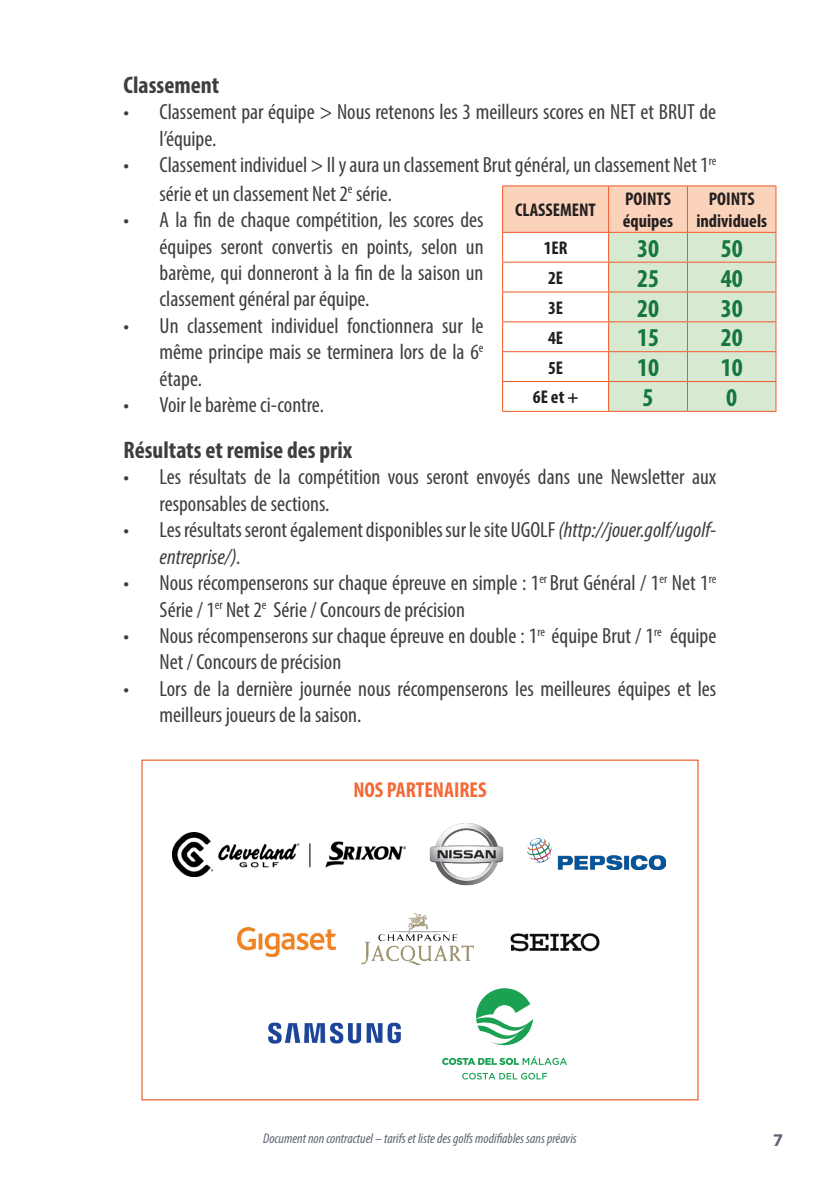
<style>
.page{position:relative;width:840px;height:1191px;background:#fff}
.page>*{position:absolute;margin:0;border:0;box-sizing:border-box;transform-origin:0 0}
.t1{font:700 condensed 25.8px "Myriad Pro";color:#15773e}
.t2{font:700 condensed 24px "Myriad Pro";color:#3e3e3f}
.t3{font:condensed 22px/26.4px "Myriad Pro";color:#3e3e3f}
.t4{font:700 condensed 21.6px "Myriad Pro";color:#f26a37}
.t5{font:700 condensed 18.4px/22.2px "Myriad Pro";color:#231f20}
.t6{font:700 18px "Myriad Pro";color:#5e6473}
.t7{font:italic condensed 14px "Myriad Pro";color:#5e6473}
.s1{font-style:italic}
</style>
<div class="page">
<hr style="left:502px;top:185px;width:106px;height:1px;background:#f15929">
<hr style="left:608px;top:185px;width:79px;height:1px;background:#f15929">
<hr style="left:687px;top:185px;width:89px;height:1px;background:#f15929">
<svg style="left:502px;top:186px;width:274px;height:225px"></svg>
<hr style="left:608px;top:381px;width:79px;height:1px;background:#f15929">
<hr style="left:687px;top:381px;width:89px;height:1px;background:#f15929">
<hr style="left:502px;top:411px;width:106px;height:1px;background:#f15929">
<hr style="left:608px;top:411px;width:79px;height:1px;background:#f15929">
<hr style="left:687px;top:411px;width:89px;height:1px;background:#f15929">
<img style="left:172px;top:832px;width:233px;height:44px">
<img style="left:527px;top:838px;width:137px;height:32px">
<img style="left:237px;top:928px;width:98px;height:28px">
<img style="left:361px;top:913px;width:111px;height:51px">
<img style="left:510px;top:933px;width:90px;height:19px">
<img style="left:268px;top:1022px;width:133px;height:22px">
<img style="left:429px;top:823px;width:75px;height:63px">
<svg style="left:442px;top:1056px;width:124px;height:9px"></svg>
<svg style="left:476px;top:988px;width:56px;height:58px"></svg>
<svg style="left:462px;top:1072px;width:84px;height:7px"></svg>
<p class="t2" style="left:123px;top:70px;width:97px">Classement</p>
<p class="t3" style="left:159px;top:98px;width:558px;text-indent:-36px">• Classement par équipe &gt; Nous retenons les 3 meilleurs scores en NET et BRUT de l’équipe.</p>
<p class="t3" style="left:159px;top:150px;width:558px;line-height:28.8px;text-indent:-36px">• Classement individuel &gt; Il y aura un classement Brut général, un classement Net 1<sup>re </sup>série et un classement Net 2<sup>e</sup> série.</p>
<p class="t3" style="left:159px;top:206px;width:325px;text-align:justify;text-indent:-36px">• A la fin de chaque compétition, les scores des équipes seront convertis en points, selon un barème, qui donneront à la fin de la saison un classement général par équipe.</p>
<p class="t3" style="left:159px;top:312px;width:325px;text-align:justify;text-indent:-36px">• Un classement individuel fonctionnera sur le même principe mais se terminera lors de la 6<sup>e </sup>étape.</p>
<p class="t3" style="left:123px;top:391px;width:202px">• Voir le barème ci-contre.</p>
<p class="t2" style="left:123px;top:435px;width:230px">Résultats et remise des prix</p>
<p class="t3" style="left:159px;top:464px;width:558px;text-indent:-36px">• Les résultats de la compétition vous seront envoyés dans une Newsletter aux responsables de sections.</p>
<p class="t3" style="left:159px;top:516px;width:558px;text-indent:-36px">• Les résultats seront également disponibles sur le site UGOLF <span class="s1">(http://jouer.golf/ugolf&shy;entreprise/).</span></p>
<p class="t3" style="left:159px;top:569px;width:558px;text-indent:-36px">• Nous récompenserons sur chaque épreuve en simple : 1<sup>er</sup> Brut Général / 1<sup>er</sup> Net 1<sup>re<br></sup>Série / 1<sup>er</sup> Net 2<sup>e</sup> Série / Concours de précision</p>
<p class="t3" style="left:159px;top:622px;width:558px;text-indent:-36px">• Nous récompenserons sur chaque épreuve en double : 1<sup>re</sup> équipe Brut / 1<sup>re</sup> équipe<br>Net / Concours de précision</p>
<p class="t3" style="left:159px;top:675px;width:558px;text-indent:-36px">• Lors de la dernière journée nous récompenserons les meilleures équipes et les meilleurs joueurs de la saison.</p>
<p class="t5" style="left:515px;top:198px;width:82px">CLASSEMENT</p>
<p class="t5" style="left:622px;top:187px;width:52px">POINTS équipes</p>
<p class="t5" style="left:696px;top:187px;width:72px;text-align:center">POINTS individuels</p>
<p class="t5" style="left:543px;top:236px;width:25px">1ER</p>
<p class="t1" style="left:636px;top:232px;width:23px">30</p>
<p class="t1" style="left:720px;top:232px;width:23px">50</p>
<p class="t5" style="left:547px;top:266px;width:17px">2E</p>
<p class="t1" style="left:636px;top:262px;width:23px">25</p>
<p class="t1" style="left:720px;top:262px;width:23px">40</p>
<p class="t5" style="left:547px;top:296px;width:17px">3E</p>
<p class="t1" style="left:636px;top:292px;width:23px">20</p>
<p class="t1" style="left:720px;top:292px;width:23px">30</p>
<p class="t5" style="left:547px;top:326px;width:17px">4E</p>
<p class="t1" style="left:636px;top:322px;width:23px">15</p>
<p class="t1" style="left:720px;top:322px;width:23px">20</p>
<p class="t5" style="left:547px;top:356px;width:17px">5E</p>
<p class="t1" style="left:636px;top:351px;width:23px">10</p>
<p class="t1" style="left:720px;top:351px;width:23px">10</p>
<p class="t5" style="left:532px;top:386px;width:47px">6E et +</p>
<p class="t1" style="left:642px;top:381px;width:12px">5</p>
<p class="t1" style="left:725px;top:381px;width:12px">0</p>
<p class="t4" style="left:353px;top:776px;width:135px">NOS PARTENAIRES</p>
<p class="t7" style="left:263px;top:1129px;width:315px">Document non contractuel – tarifs et liste des golfs modifiables sans préavis</p>
<p class="t6" style="left:772px;top:1128px;width:11px">7</p>
</div>
